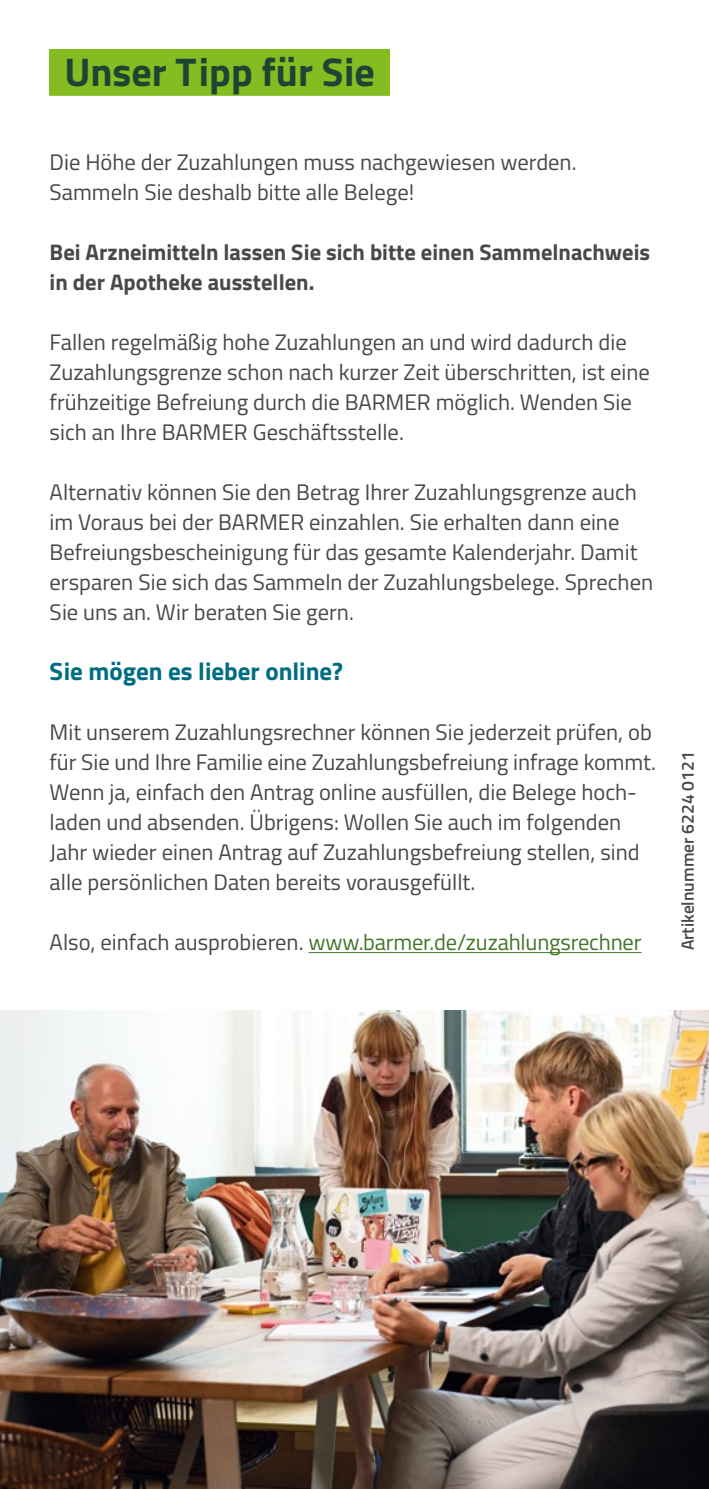
<style>
.page{position:relative;width:709px;height:1489px;background:#fff}
.page>*{position:absolute;margin:0;border:0;box-sizing:border-box;transform-origin:0 0}
.H2_-_Balkenheadline{font:700 40px "BGEK Titillium";color:#1d4534}
.H3_-_Zw_10_12pt_bold{font:700 25px "BGEK Titillium";color:#006c82}
.P_Fließtext_9_12pt_r{font:22.5px/30px "BGEK Titillium";color:#484847}
.P_Fließtext_9_12pt_r-2{font:700 22.5px/30px "BGEK Titillium";color:#484847}
.P_Fließtext_9_12pt_r-3{font:22.5px "BGEK Titillium";letter-spacing:-.01em;color:#45752b}
.Fließtext_7_10pt_reg{font:600 17.5px "BGEK Titillium";color:#484847}
.s1{color:#484847}
</style>
<div class="page">
<img style="left:0;top:1010px;width:709px;height:478px">
<hr style="left:308px;top:952px;width:333px;height:1px;background:#45752b">
<div style="left:50px;top:50px;width:340px;height:46px;background:#85bc21"></div>
<h2 class="H2_-_Balkenheadline" style="left:64px;top:41px;width:312px">Unser Tipp für Sie</h2>
<p class="P_Fließtext_9_12pt_r" style="left:50px;top:146px;width:528px">Die Höhe der Zuzahlungen muss nachgewiesen werden.<br>Sammeln Sie deshalb bitte alle Belege!</p>
<p class="P_Fließtext_9_12pt_r-2" style="left:50px;top:236px;width:602px">Bei Arzneimitteln lassen Sie sich bitte einen Sammelnachweis in der Apotheke ausstellen.</p>
<p class="P_Fließtext_9_12pt_r" style="left:50px;top:326px;width:601px">Fallen regelmäßig hohe Zuzahlungen an und wird dadurch die Zuzahlungsgrenze schon nach kurzer Zeit überschritten, ist eine frühzeitige Befreiung durch die BARMER möglich. Wenden Sie sich an Ihre BARMER Geschäftsstelle.</p>
<p class="P_Fließtext_9_12pt_r" style="left:50px;top:476px;width:605px">Alternativ können Sie den Betrag Ihrer Zuzahlungsgrenze auch im Voraus bei der BARMER einzahlen. Sie erhalten dann eine Befreiungsbescheinigung für das gesamte Kalenderjahr. Damit ersparen Sie sich das Sammeln der Zuzahlungsbelege. Sprechen Sie uns an. Wir beraten Sie gern.</p>
<h3 class="H3_-_Zw_10_12pt_bold" style="left:50px;top:652px;width:295px">Sie mögen es lieber online?</h3>
<p class="P_Fließtext_9_12pt_r" style="left:50px;top:716px;width:607px">Mit unserem Zuzahlungsrechner können Sie jederzeit prüfen, ob für Sie und Ihre Familie eine Zuzahlungsbefreiung infrage kommt.<br>Wenn ja, einfach den Antrag online ausfüllen, die Belege hoch&shy;laden und absenden. Übrigens: Wollen Sie auch im folgenden Jahr wieder einen Antrag auf Zuzahlungsbefreiung stellen, sind alle persönlichen Daten bereits vorausgefüllt.</p>
<p class="P_Fließtext_9_12pt_r-3" style="left:50px;top:925px;width:593px"><span class="s1">Also, einfach ausprobieren.</span> www.barmer.de/zuzahlungsrechner</p>
<p class="Fließtext_7_10pt_reg" style="left:674px;top:950px;width:200px;rotate:-90deg">Artikelnummer 6224 0121</p>
</div>
